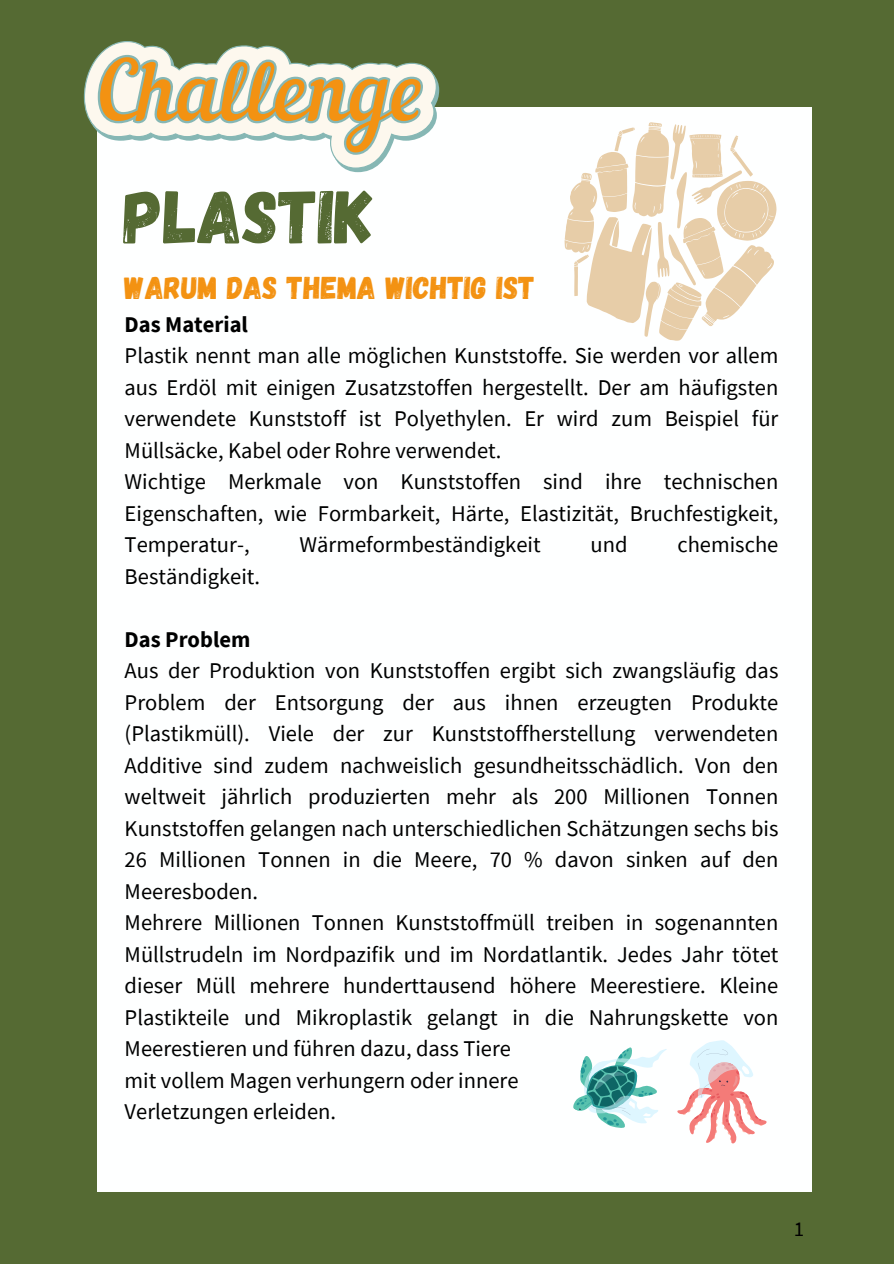
<style>
.page{position:relative;width:894px;height:1264px;background:#fff}
.page>*{position:absolute;margin:0;border:0;box-sizing:border-box;transform-origin:0 0}
.t1{font:75px "Gagalin";color:#556a33}
.t2{font:31.5px "Gagalin";color:#f39212}
.t3{font:22.5px/31.5px "Source Sans Pro";color:#000;text-align:justify}
.t4{font:700 22.5px "Source Sans Pro";color:#000}
.t5{font:21px "Source Sans Pro";color:#000}
</style>
<div class="page">
<div style="left:0;top:0;width:893px;height:1263px;background:#556a33"></div>
<div style="left:97px;top:107px;width:714px;height:1084px;background:#feffff"></div>
<svg style="left:84px;top:41px;width:355px;height:131px"></svg>
<svg style="left:564px;top:122px;width:213px;height:219px"></svg>
<svg style="left:573px;top:1040px;width:193px;height:104px"></svg>
<p class="t1" style="left:124px;top:168px;width:251px">PLASTIK</p>
<p class="t2" style="left:125px;top:267px;width:412px">WARUM DAS THEMA WICHTIG IST</p>
<h1 class="t4" style="left:125px;top:309px;width:125px">Das Material</h1>
<p class="t3" style="left:125px;top:339px;width:655px">Plastik nennt man alle möglichen Kunststoffe. Sie werden vor allem aus Erdöl mit einigen Zusatzstoffen hergestellt. Der am häufigsten verwendete Kunststoff ist Polyethylen. Er wird zum Beispiel für Müllsäcke, Kabel oder Rohre verwendet.</p>
<p class="t3" style="left:125px;top:465px;width:655px">Wichtige Merkmale von Kunststoffen sind ihre technischen Eigenschaften, wie Formbarkeit, Härte, Elastizität, Bruchfestigkeit, Temperatur-,</p>
<p class="t3" style="left:299px;top:528px;width:242px">Wärmeformbeständigkeit</p>
<p class="t3" style="left:590px;top:528px;width:39px">und</p>
<p class="t3" style="left:677px;top:528px;width:102px">chemische</p>
<p class="t3" style="left:125px;top:560px;width:137px">Beständigkeit.</p>
<p class="t4" style="left:125px;top:624px;width:127px">Das Problem</p>
<p class="t3" style="left:125px;top:654px;width:655px">Aus der Produktion von Kunststoffen ergibt sich zwangsläufig das Problem der Entsorgung der aus ihnen erzeugten Produkte (Plastikmüll). Viele der zur Kunststoffherstellung verwendeten Additive sind zudem nachweislich gesundheitsschädlich. Von den weltweit jährlich produzierten mehr als 200 Millionen Tonnen Kunststoffen gelangen nach unterschiedlichen Schätzungen sechs bis 26 Millionen Tonnen in die Meere, 70 % davon sinken auf den Meeresboden.</p>
<p class="t3" style="left:125px;top:906px;width:655px">Mehrere Millionen Tonnen Kunststoffmüll treiben in sogenannten Müllstrudeln im Nordpazifik und im Nordatlantik. Jedes Jahr tötet dieser Müll mehrere hunderttausend höhere Meerestiere. Kleine Plastikteile und Mikroplastik gelangt in die Nahrungskette von Meerestieren und führen dazu, dass Tiere</p>
<p class="t3" style="left:125px;top:1064px;width:395px">mit vollem Magen verhungern oder innere</p>
<p class="t3" style="left:125px;top:1095px;width:213px">Verletzungen erleiden.</p>
<p class="t5" style="left:793px;top:1214px;width:12px">1</p>
</div>
